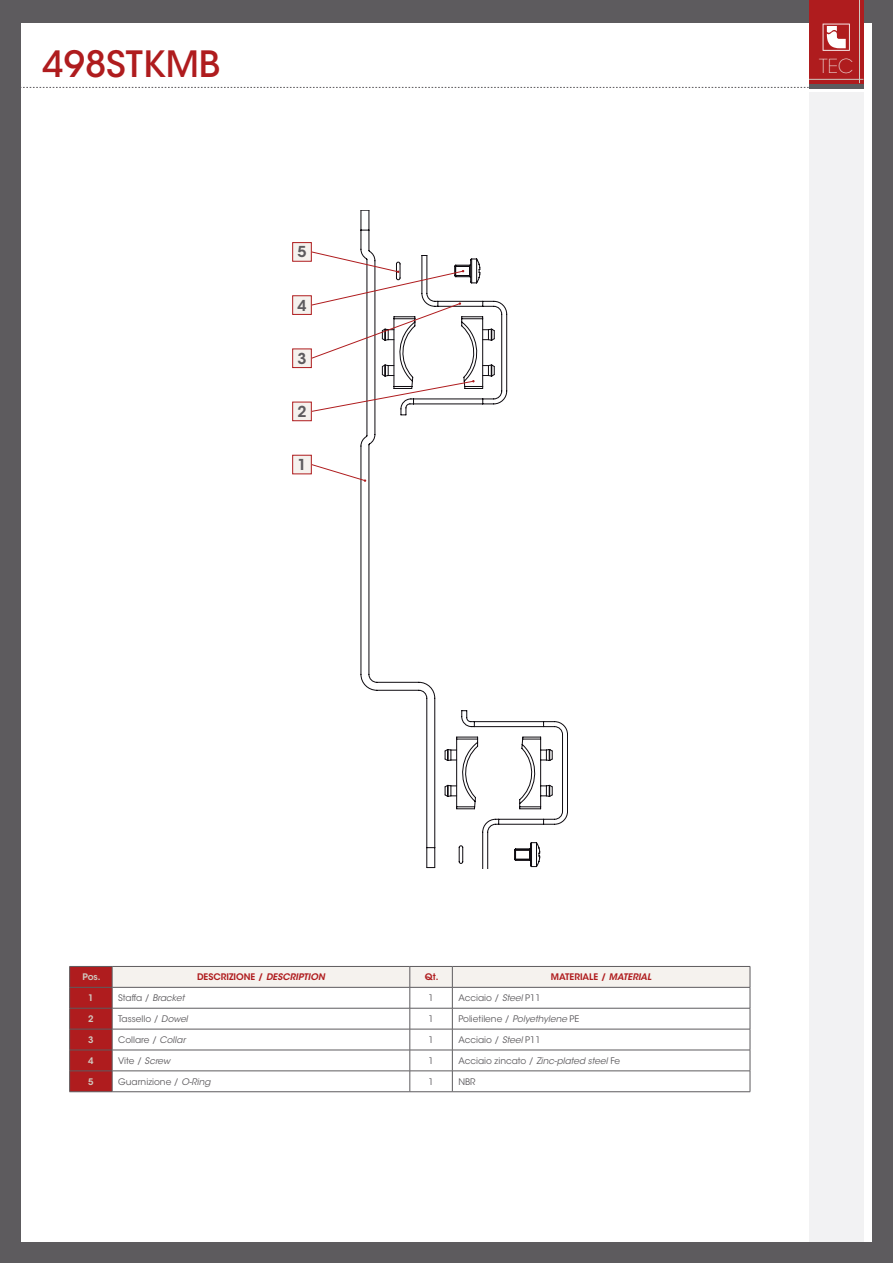
<style>
.page{position:relative;width:893px;height:1263px;background:#5d5b5e}
.page>*{position:absolute;margin:0;border:0;box-sizing:border-box;transform-origin:0 0}
.t1{font:500 36px "ITC Avant Garde Std";color:#af1c1e}
.t2{font:200 19.2px "ITC Avant Garde Std";color:#f5f2ee}
.t3{font:600 15px "ITC Avant Garde Std";color:#5d5b5e}
.t4{font:9px "ITC Avant Garde Std";color:#5d5b5e}
.t5{font:600 9px "ITC Avant Garde Std";color:#af1c1e}
.t6{font:600 9px "ITC Avant Garde Std";color:#d0c9c0}
.s1{font-style:italic}
</style>
<div class="page">
<div style="left:21px;top:23px;width:851px;height:1219px;background:#fff"></div>
<div style="left:809px;top:0;width:54px;height:83px;background:#af1c1e"></div>
<svg style="left:823px;top:24px;width:27px;height:27px"></svg>
<hr style="left:809px;top:79px;width:54px;height:1px;background:#d0c9c0">
<hr style="left:859px;top:0;width:1px;height:83px;background:#d0c9c0">
<hr style="left:809px;top:84px;width:54px;height:4px;background:#5d5b5e">
<div style="left:809px;top:93px;width:54px;height:1149px;background:#f2f2f3"></div>
<svg style="left:21px;top:87px;width:788px;height:1px"></svg>
<svg style="left:69px;top:966px;width:682px;height:126px"></svg>
<hr style="left:69px;top:1091px;width:43px;height:1px;background:#5d5b5e">
<hr style="left:112px;top:1091px;width:298px;height:1px;background:#5d5b5e">
<hr style="left:410px;top:1091px;width:42px;height:1px;background:#5d5b5e">
<hr style="left:452px;top:1091px;width:298px;height:1px;background:#5d5b5e">
<svg style="left:361px;top:210px;width:192px;height:658px"></svg>
<svg style="left:311px;top:380px;width:164px;height:32px"></svg>
<div style="left:293px;top:402px;width:18px;height:19px;background:#f5f2ee"></div>
<div style="left:292px;top:402px;width:20px;height:19px;border:1px solid #af1c1e"></div>
<div style="left:293px;top:349px;width:18px;height:19px;background:#f5f2ee"></div>
<div style="left:292px;top:349px;width:20px;height:19px;border:1px solid #af1c1e"></div>
<div style="left:293px;top:296px;width:18px;height:18px;background:#f5f2ee"></div>
<div style="left:292px;top:295px;width:20px;height:20px;border:1px solid #af1c1e"></div>
<svg style="left:311px;top:251px;width:153px;height:108px"></svg>
<div style="left:293px;top:243px;width:18px;height:18px;background:#f5f2ee"></div>
<div style="left:292px;top:242px;width:20px;height:20px;border:1px solid #af1c1e"></div>
<svg style="left:311px;top:464px;width:55px;height:18px"></svg>
<div style="left:293px;top:455px;width:18px;height:19px;background:#f5f2ee"></div>
<div style="left:292px;top:455px;width:20px;height:19px;border:1px solid #af1c1e"></div>
<p class="t1" style="left:43px;top:41px;width:179px">498STKMB</p>
<h2 class="t2" style="left:819px;top:55px;width:36px">TEC</h2>
<p class="t3" style="left:297px;top:242px;width:11px">5</p>
<p class="t3" style="left:297px;top:296px;width:11px">4</p>
<p class="t3" style="left:297px;top:349px;width:11px">3</p>
<p class="t3" style="left:297px;top:402px;width:11px">2</p>
<p class="t3" style="left:297px;top:455px;width:11px">1</p>
<p class="t6" style="left:82px;top:971px;width:20px">Pos.</p>
<p class="t5" style="left:197px;top:971px;width:129px">DESCRIZIONE / <span class="s1">DESCRIPTION</span></p>
<p class="t5" style="left:425px;top:971px;width:15px">Qt.</p>
<p class="t5" style="left:551px;top:971px;width:102px">MATERIALE / <span class="s1">MATERIAL</span></p>
<p class="t6" style="left:88px;top:992px;width:7px">1</p>
<p class="t4" style="left:118px;top:992px;width:68px">Staffa / <span class="s1">Bracket</span></p>
<p class="t4" style="left:428px;top:992px;width:7px">1</p>
<p class="t4" style="left:458px;top:992px;width:84px">Acciaio / <span class="s1">Steel</span> P11</p>
<p class="t6" style="left:88px;top:1013px;width:7px">2</p>
<p class="t4" style="left:118px;top:1013px;width:71px">Tassello / <span class="s1">Dowel</span></p>
<p class="t4" style="left:428px;top:1013px;width:7px">1</p>
<p class="t4" style="left:458px;top:1013px;width:123px">Polietilene / <span class="s1">Polyethylene</span> PE</p>
<p class="t6" style="left:88px;top:1034px;width:7px">3</p>
<p class="t4" style="left:118px;top:1034px;width:69px">Collare / <span class="s1">Collar</span></p>
<p class="t4" style="left:428px;top:1034px;width:7px">1</p>
<p class="t4" style="left:458px;top:1034px;width:84px">Acciaio / <span class="s1">Steel</span> P11</p>
<p class="t6" style="left:88px;top:1055px;width:7px">4</p>
<p class="t4" style="left:118px;top:1055px;width:54px">Vite / <span class="s1">Screw</span></p>
<p class="t4" style="left:428px;top:1055px;width:7px">1</p>
<p class="t4" style="left:458px;top:1055px;width:163px">Acciaio zincato / <span class="s1">Zinc-plated steel</span> Fe</p>
<p class="t6" style="left:88px;top:1076px;width:7px">5</p>
<p class="t4" style="left:118px;top:1076px;width:94px">Guarnizione / <span class="s1">O-Ring</span></p>
<p class="t4" style="left:428px;top:1076px;width:7px">1</p>
<p class="t4" style="left:458px;top:1076px;width:19px">NBR</p>
</div>
